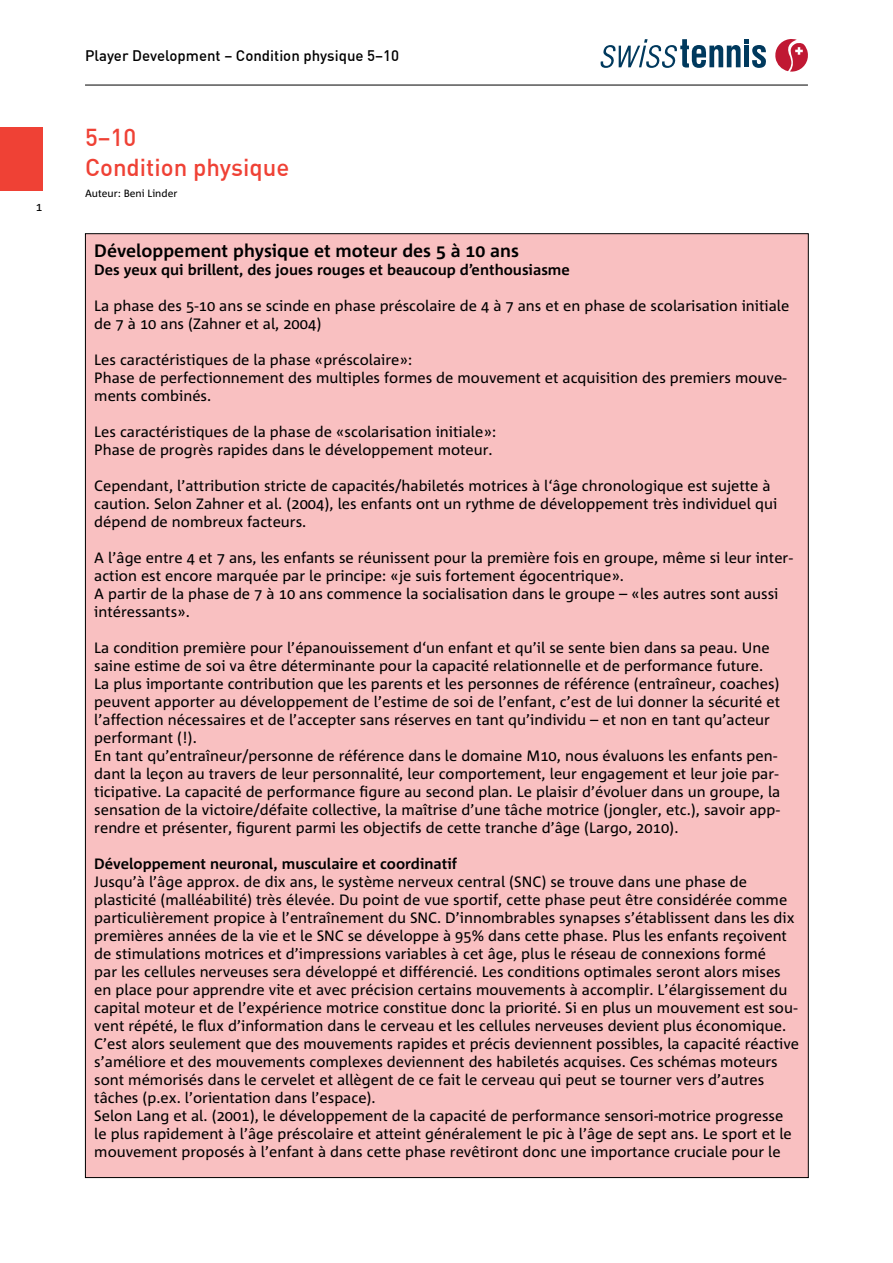
<style>
.page{position:relative;width:893px;height:1263px;background:#fff}
.page>*{position:absolute;margin:0;border:0;box-sizing:border-box;transform-origin:0 0}
.t1{font:500 24px/30px "DIN";color:#ef4135}
.t2{font:700 18px "Corpid";color:#000}
.t3{font:15px/18px "Corpid";color:#000}
.t4{font:700 15px "Corpid";color:#000}
.t5{font:500 15px "DIN";color:#000}
.t6{font:10.5px "Corpid";color:#000}
</style>
<div class="page">
<div style="left:0;top:128px;width:43px;height:63px;background:#ef4135"></div>
<svg style="left:601px;top:39px;width:165px;height:29px"></svg>
<svg style="left:775px;top:39px;width:33px;height:33px"></svg>
<hr style="left:85px;top:85px;width:723px;height:1px;background:#000">
<div style="left:85px;top:234px;width:723px;height:943px;background:#f9c0c1"></div>
<p class="t5" style="left:85px;top:46px;width:316px">Player Development – Condition physique 5–10</p>
<h1 class="t1" style="left:85px;top:122px;width:206px">5–10<br>Condition physique</h1>
<p class="t6" style="left:85px;top:188px;width:94px">Auteur: Beni Linder</p>
<p class="t2" style="left:94px;top:240px;width:426px">Développement physique et moteur des 5 à 10 ans</p>
<p class="t4" style="left:94px;top:261px;width:477px">Des yeux qui brillent, des joues rouges et beaucoup d’enthousiasme</p>
<p class="t3" style="left:94px;top:297px;width:696px">La phase des 5-10 ans se scinde en phase préscolaire de 4 à 7 ans et en phase de scolarisation initiale de 7 à 10 ans (Zahner et al, 2004)</p>
<p class="t3" style="left:94px;top:351px;width:694px">Les caractéristiques de la phase «préscolaire»:<br>Phase de perfectionnement des multiples formes de mouvement et acquisition des premiers mouve&shy;ments combinés.</p>
<p class="t3" style="left:94px;top:423px;width:404px">Les caractéristiques de la phase de «scolarisation initiale»:<br>Phase de progrès rapides dans le développement moteur.</p>
<p class="t3" style="left:94px;top:477px;width:684px">Cependant, l’attribution stricte de capacités/habiletés motrices à l‘âge chronologique est sujette à caution. Selon Zahner et al. (2004), les enfants ont un rythme de développement très individuel qui dépend de nombreux facteurs.</p>
<p class="t3" style="left:94px;top:549px;width:700px">A l’âge entre 4 et 7 ans, les enfants se réunissent pour la première fois en groupe, même si leur inter&shy;action est encore marquée par le principe: «je suis fortement égocentrique».<br>A partir de la phase de 7 à 10 ans commence la socialisation dans le groupe – «les autres sont aussi intéressants».</p>
<p class="t3" style="left:94px;top:639px;width:687px">La condition première pour l’épanouissement d‘un enfant et qu’il se sente bien dans sa peau. Une saine estime de soi va être déterminante pour la capacité relationnelle et de performance future.<br>La plus importante contribution que les parents et les personnes de référence (entraîneur, coaches) peuvent apporter au développement de l’estime de soi de l’enfant, c’est de lui donner la sécurité et l’affection nécessaires et de l’accepter sans réserves en tant qu’individu – et non en tant qu’acteur performant (!).<br>En tant qu’entraîneur/personne de référence dans le domaine M10, nous évaluons les enfants pen&shy;dant la leçon au travers de leur personnalité, leur comportement, leur engagement et leur joie par&shy;ticipative. La capacité de performance figure au second plan. Le plaisir d’évoluer dans un groupe, la sensation de la victoire/défaite collective, la maîtrise d’une tâche motrice (jongler, etc.), savoir app&shy;rendre et présenter, figurent parmi les objectifs de cette tranche d’âge (Largo, 2010).</p>
<p class="t4" style="left:94px;top:855px;width:364px">Développement neuronal, musculaire et coordinatif</p>
<p class="t3" style="left:94px;top:873px;width:706px">Jusqu’à l’âge approx. de dix ans, le système nerveux central (SNC) se trouve dans une phase de plasticité (malléabilité) très élevée. Du point de vue sportif, cette phase peut être considérée comme particulièrement propice à l’entraînement du SNC. D’innombrables synapses s’établissent dans les dix premières années de la vie et le SNC se développe à 95% dans cette phase. Plus les enfants reçoivent de stimulations motrices et d’impressions variables à cet âge, plus le réseau de connexions formé<br>par les cellules nerveuses sera développé et différencié. Les conditions optimales seront alors mises en place pour apprendre vite et avec précision certains mouvements à accomplir. L’élargissement du capital moteur et de l’expérience motrice constitue donc la priorité. Si en plus un mouvement est sou&shy;vent répété, le flux d’information dans le cerveau et les cellules nerveuses devient plus économique.<br>C’est alors seulement que des mouvements rapides et précis deviennent possibles, la capacité réactive s’améliore et des mouvements complexes deviennent des habiletés acquises. Ces schémas moteurs sont mémorisés dans le cervelet et allègent de ce fait le cerveau qui peut se tourner vers d’autres tâches (p.ex. l’orientation dans l’espace).<br>Selon Lang et al. (2001), le développement de la capacité de performance sensori-motrice progresse le plus rapidement à l’âge préscolaire et atteint généralement le pic à l’âge de sept ans. Le sport et le mouvement proposés à l’enfant à dans cette phase revêtiront donc une importance cruciale pour le</p>
</div>
